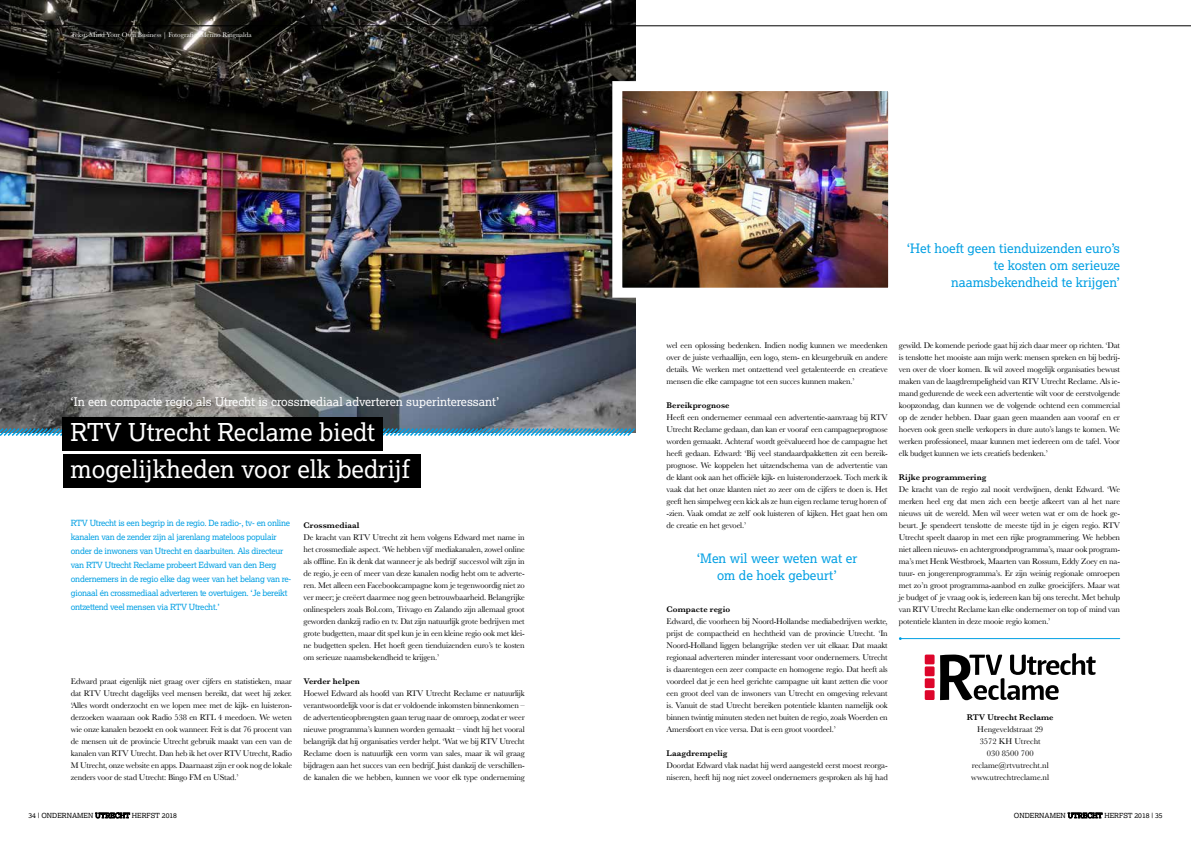
<style>
.page{position:relative;width:1191px;height:842px;background:#fff}
.page>*{position:absolute;margin:0;border:0;box-sizing:border-box;transform-origin:0 0}
.t1{font:24.7px/37px "Lexia Da Ma";color:#fff}
.t2{font:13px/17px "Lexia Da Ma";color:#009fe3;text-align:right}
.t3{font:12px "Lexia Da Ma";color:#fff}
.t4{font:8.5px/12px "Baskerville";letter-spacing:-.02em;color:#000;text-align:justify}
.t5{font:8.5px/14px "Lexia Da Ma";letter-spacing:-.03em;color:#009fe3}
.t6{font:600 8.5px "Baskerville";letter-spacing:.01em;color:#000}
.t7{font:8.5px/12px "Baskerville";color:#000;text-align:center}
.t8{font:7px "Lexia Da Ma";color:#000}
.t9{font:7px "Baskerville";color:#fff}
</style>
<div class="page">
<svg style="left:95px;top:812px;width:35px;height:6px"></svg>
<svg style="left:1067px;top:812px;width:35px;height:6px"></svg>
<img style="left:0;top:0;width:635px;height:426px">
<hr style="left:900px;top:638px;width:219px;height:1px;background:#009fe3">
<img style="left:623px;top:92px;width:264px;height:195px">
<div style="left:612px;top:81px;width:286px;height:217px;border:10px solid #fff"></div>
<div style="left:924px;top:654px;width:10px;height:10px;background:#dd052b"></div>
<div style="left:924px;top:666px;width:10px;height:10px;background:#dd052b"></div>
<div style="left:924px;top:678px;width:10px;height:10px;background:#dd052b"></div>
<div style="left:924px;top:690px;width:10px;height:10px;background:#dd052b"></div>
<svg style="left:940px;top:653px;width:155px;height:47px"></svg>
<svg style="left:0;top:426px;width:636px;height:12px"></svg>
<div style="left:63px;top:417px;width:320px;height:33px;background:#000"></div>
<div style="left:63px;top:454px;width:357px;height:33px;background:#000"></div>
<hr style="left:0;top:26px;width:1191px;height:1px;background:#000">
<p class="t9" style="left:71px;top:31px;width:182px">Tekst: Mind Your Own Business | Fotografie: Menno Ringnalda</p>
<h3 class="t3" style="left:71px;top:395px;width:430px">‘In een compacte regio als Utrecht is crossmediaal adverteren superinteressant’</h3>
<h1 class="t1" style="left:71px;top:413px;width:341px">RTV Utrecht Reclame biedt mogelijkheden voor elk bedrijf</h1>
<p class="t5" style="left:71px;top:516px;width:222px">RTV Utrecht is een begrip in de regio. De radio-, tv- en online kanalen van de zender zijn al jarenlang mateloos populair onder de inwoners van Utrecht en daarbuiten. Als directeur van RTV Utrecht Reclame probeert Edward van den Berg ondernemers in de regio elke dag weer van het belang van re&shy;gionaal én crossmediaal adverteren te overtuigen. ‘Je bereikt ontzettend veel mensen via RTV Utrecht.’</p>
<p class="t4" style="left:71px;top:675px;width:223px">Edward praat eigenlijk niet graag over cijfers en statistieken, maar dat RTV Utrecht dagelijks veel mensen bereikt, dat weet hij zeker. ‘Alles wordt onderzocht en we lopen mee met de kijk- en luisteron&shy;derzoeken waaraan ook Radio 538 en RTL 4 meedoen. We weten wie onze kanalen bezoekt en ook wanneer. Feit is dat 76 procent van de mensen uit de provincie Utrecht gebruik maakt van een van de kanalen van RTV Utrecht. Dan heb ik het over RTV Utrecht, Radio M Utrecht, onze website en apps. Daarnaast zijn er ook nog de lokale zenders voor de stad Utrecht: Bingo FM en UStad.’</p>
<p class="t6" style="left:303px;top:519px;width:57px">Crossmediaal</p>
<p class="t4" style="left:303px;top:531px;width:223px">De kracht van RTV Utrecht zit hem volgens Edward met name in het crossmediale aspect. ‘We hebben vijf mediakanalen, zowel online als offline. En ik denk dat wanneer je als bedrijf succesvol wilt zijn in de regio, je een of meer van deze kanalen nodig hebt om te adverte&shy;ren. Met alleen een Facebookcampagne kom je tegenwoordig niet zo ver meer; je creëert daarmee nog geen betrouwbaarheid. Belangrijke onlinespelers zoals Bol.com, Trivago en Zalando zijn allemaal groot geworden dankzij radio en tv. Dat zijn natuurlijk grote bedrijven met grote budgetten, maar dit spel kun je in een kleine regio ook met klei&shy;ne budgetten spelen. Het hoeft geen tienduizenden euro’s te kosten om serieuze naamsbekendheid te krijgen.’</p>
<p class="t6" style="left:303px;top:675px;width:58px">Verder helpen</p>
<p class="t4" style="left:303px;top:687px;width:223px">Hoewel Edward als hoofd van RTV Utrecht Reclame er natuurlijk verantwoordelijk voor is dat er voldoende inkomsten binnenkomen – de advertentieopbrengsten gaan terug naar de omroep, zodat er weer nieuwe programma’s kunnen worden gemaakt – vindt hij het vooral belangrijk dat hij organisaties verder helpt. ‘Wat we bij RTV Utrecht Reclame doen is natuurlijk een vorm van sales, maar ik wil graag bijdragen aan het succes van een bedrijf. Juist dankzij de verschillen&shy;de kanalen die we hebben, kunnen we voor elk type onderneming</p>
<h2 class="t2" style="left:906px;top:240px;width:215px">‘Het hoeft geen tienduizenden euro’s te kosten om serieuze naamsbekendheid te krijgen’</h2>
<p class="t4" style="left:666px;top:339px;width:223px">wel een oplossing bedenken. Indien nodig kunnen we meedenken over de juiste verhaallijn, een logo, stem- en kleurgebruik en andere details. We werken met ontzettend veel getalenteerde en creatieve mensen die elke campagne tot een succes kunnen maken.’</p>
<p class="t6" style="left:666px;top:399px;width:65px">Bereikprognose</p>
<p class="t4" style="left:666px;top:411px;width:223px;text-align:left">Heeft een ondernemer eenmaal een advertentie-aanvraag bij RTV Utrecht Reclame gedaan, dan kan er vooraf een campagneprognose worden gemaakt. Achteraf wordt geëvalueerd hoe de campagne het heeft gedaan. Edward: ‘Bij veel standaardpakketten zit een bereik&shy;prognose. We koppelen het uitzendschema van de advertentie van de klant ook aan het officiële kijk- en luisteronderzoek. Toch merk ik vaak dat het onze klanten niet zo zeer om de cijfers te doen is. Het geeft hen simpelweg een kick als ze hun eigen reclame terug horen of -zien. Vaak omdat ze zelf ook luisteren of kijken. Het gaat hen om de creatie en het gevoel.’</p>
<h2 class="t2" style="left:696px;top:550px;width:162px;text-align:center">‘Men wil weer weten wat er om de hoek gebeurt’</h2>
<p class="t6" style="left:666px;top:603px;width:65px">Compacte regio</p>
<p class="t4" style="left:666px;top:615px;width:223px">Edward, die voorheen bij Noord-Hollandse mediabedrijven werkte, prijst de compactheid en hechtheid van de provincie Utrecht. ‘In Noord-Holland liggen belangrijke steden ver uit elkaar. Dat maakt regionaal adverteren minder interessant voor ondernemers. Utrecht is daarentegen een zeer compacte en homogene regio. Dat heeft als voordeel dat je een heel gerichte campagne uit kunt zetten die voor een groot deel van de inwoners van Utrecht en omgeving relevant is. Vanuit de stad Utrecht bereiken potentiele klanten namelijk ook binnen twintig minuten steden net buiten de regio, zoals Woerden en Amersfoort en vice versa. Dat is een groot voordeel.’</p>
<p class="t6" style="left:666px;top:747px;width:62px">Laagdrempelig</p>
<p class="t4" style="left:666px;top:759px;width:223px">Doordat Edward vlak nadat hij werd aangesteld eerst moest reorga&shy;niseren, heeft hij nog niet zoveel ondernemers gesproken als hij had</p>
<p class="t4" style="left:899px;top:339px;width:223px">gewild. De komende periode gaat hij zich daar meer op richten. ‘Dat is tenslotte het mooiste aan mijn werk: mensen spreken en bij bedrij&shy;ven over de vloer komen. Ik wil zoveel mogelijk organisaties bewust maken van de laagdrempeligheid van RTV Utrecht Reclame. Als ie&shy;mand gedurende de week een advertentie wilt voor de eerstvolgende koopzondag, dan kunnen we de volgende ochtend een commercial op de zender hebben. Daar gaan geen maanden aan vooraf en er hoeven ook geen snelle verkopers in dure auto’s langs te komen. We werken professioneel, maar kunnen met iedereen om de tafel. Voor elk budget kunnen we iets creatiefs bedenken.’</p>
<p class="t6" style="left:899px;top:471px;width:89px">Rijke programmering</p>
<p class="t4" style="left:899px;top:484px;width:223px">De kracht van de regio zal nooit verdwijnen, denkt Edward. ‘We merken heel erg dat men zich een beetje afkeert van al het nare nieuws uit de wereld. Men wil weer weten wat er om de hoek ge&shy;beurt. Je spendeert tenslotte de meeste tijd in je eigen regio. RTV Utrecht speelt daarop in met een rijke programmering. We hebben niet alleen nieuws- en achtergrondprogramma’s, maar ook program&shy;ma’s met Henk Westbroek, Maarten van Rossum, Eddy Zoey en na&shy;tuur- en jongerenprogramma’s. Er zijn weinig regionale omroepen met zo’n groot programma-aanbod en zulke groeicijfers. Maar wat je budget of je vraag ook is, iedereen kan bij ons terecht. Met behulp van RTV Utrecht Reclame kan elke ondernemer on top of mind van potentiele klanten in deze mooie regio komen.’</p>
<p class="t6" style="left:967px;top:711px;width:88px">RTV Utrecht Reclame</p>
<p class="t7" style="left:971px;top:723px;width:79px">Hengeveldstraat 29<br>3572 KH Utrecht<br>030 8500 700 reclame@rtvutrecht.nl www.utrechtreclame.nl</p>
<p class="t8" style="left:28px;top:811px;width:150px">34 | ONDERNAMEN UTRECHT HERFST 2018</p>
<p class="t8" style="left:1014px;top:811px;width:150px">ONDERNAMEN UTRECHT HERFST 2018 | 35</p>
</div>
